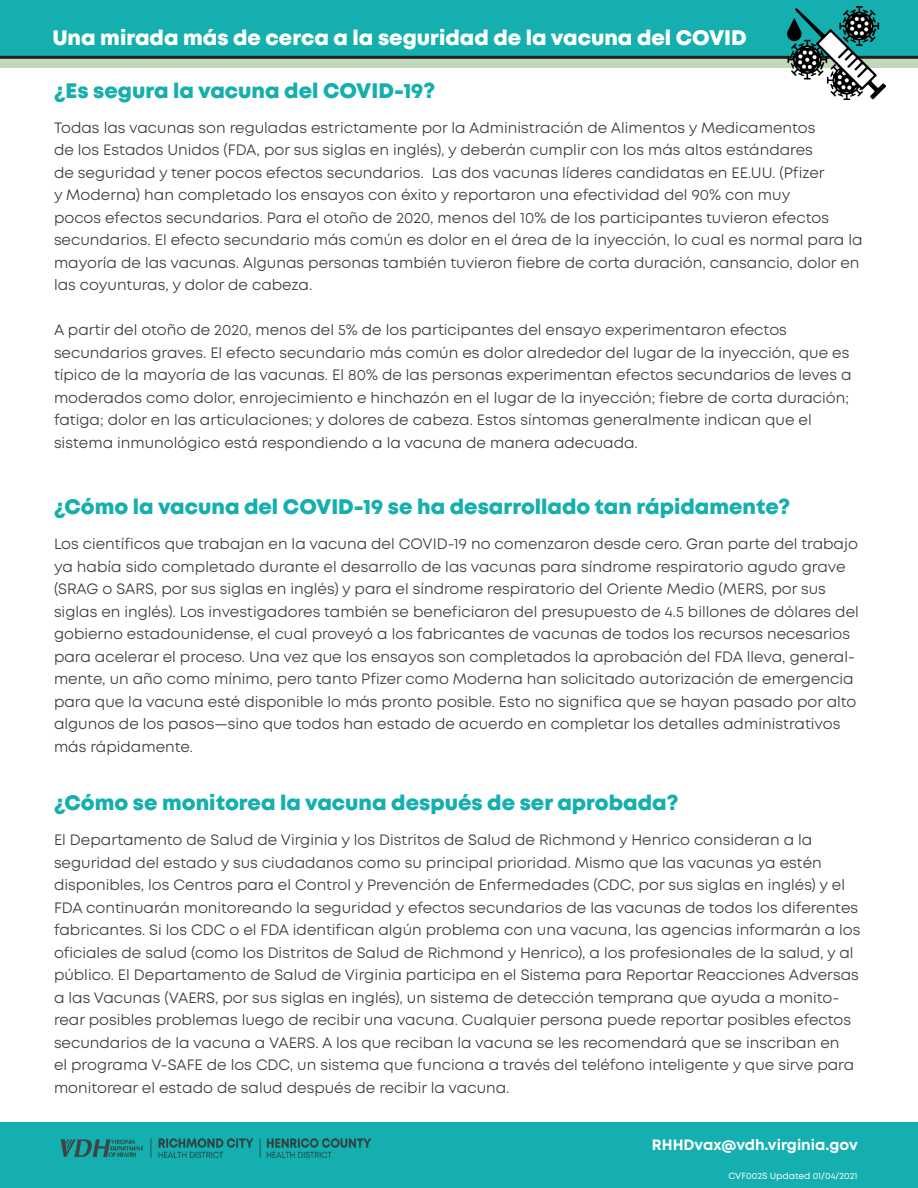
<style>
.page{position:relative;width:918px;height:1188px;background:#fff}
.page>*{position:absolute;margin:0;border:0;box-sizing:border-box;transform-origin:0 0}
.t1{font:800 21px "Mont";color:#14afae}
.t2{font:800 21px "Mont";color:#fff}
.t3{font:15px/22.5px "Mont";color:#3a3b3a}
.t4{font:700 15px "Mont";color:#fff}
.t5{font:9px "Mont";color:#fff}
</style>
<div class="page">
<div style="left:0;top:0;width:918px;height:57px;background:#14afae"></div>
<div style="left:0;top:1123px;width:918px;height:65px;background:#14afae"></div>
<div style="left:0;top:57px;width:918px;height:11px;background:#c0d9ba"></div>
<hr style="left:0;top:56px;width:918px;height:3px;background:#231f20">
<img style="left:788px;top:7px;width:98px;height:93px">
<img style="left:61px;top:1139px;width:309px;height:18px">
<p class="t2" style="left:52px;top:24px;width:696px">Una mirada más de cerca a la seguridad de la vacuna del COVID</p>
<p class="t1" style="left:54px;top:77px;width:383px">¿Es segura la vacuna del COVID-19?</p>
<p class="t3" style="left:54px;top:116px;width:810px">Todas las vacunas son reguladas estrictamente por la Administración de Alimentos y Medicamentos<br>de los Estados Unidos (FDA, por sus siglas en inglés), y deberán cumplir con los más altos estándares<br>de seguridad y tener pocos efectos secundarios. Las dos vacunas líderes candidatas en EE.UU. (Pfizer<br>y Moderna) han completado los ensayos con éxito y reportaron una efectividad del 90% con muy<br>pocos efectos secundarios. Para el otoño de 2020, menos del 10% de los participantes tuvieron efectos secundarios. El efecto secundario más común es dolor en el área de la inyección, lo cual es normal para la mayoría de las vacunas. Algunas personas también tuvieron fiebre de corta duración, cansancio, dolor en las coyunturas, y dolor de cabeza.</p>
<p class="t3" style="left:54px;top:319px;width:799px">A partir del otoño de 2020, menos del 5% de los participantes del ensayo experimentaron efectos secundarios graves. El efecto secundario más común es dolor alrededor del lugar de la inyección, que es típico de la mayoría de las vacunas. El 80% de las personas experimentan efectos secundarios de leves a moderados como dolor, enrojecimiento e hinchazón en el lugar de la inyección; fiebre de corta duración; fatiga; dolor en las articulaciones; y dolores de cabeza. Estos síntomas generalmente indican que el sistema inmunológico está respondiendo a la vacuna de manera adecuada.</p>
<p class="t1" style="left:54px;top:493px;width:738px">¿Cómo la vacuna del COVID-19 se ha desarrollado tan rápidamente?</p>
<p class="t3" style="left:54px;top:533px;width:806px">Los científicos que trabajan en la vacuna del COVID-19 no comenzaron desde cero. Gran parte del trabajo ya había sido completado durante el desarrollo de las vacunas para síndrome respiratorio agudo grave (SRAG o SARS, por sus siglas en inglés) y para el síndrome respiratorio del Oriente Medio (MERS, por sus siglas en inglés). Los investigadores también se beneficiaron del presupuesto de 4.5 billones de dólares del gobierno estadounidense, el cual proveyó a los fabricantes de vacunas de todos los recursos necesarios para acelerar el proceso. Una vez que los ensayos son completados la aprobación del FDA lleva, general&shy;mente, un año como mínimo, pero tanto Pfizer como Moderna han solicitado autorización de emergencia para que la vacuna esté disponible lo más pronto posible. Esto no significa que se hayan pasado por alto algunos de los pasos—sino que todos han estado de acuerdo en completar los detalles administrativos más rápidamente.</p>
<p class="t1" style="left:54px;top:789px;width:626px">¿Cómo se monitorea la vacuna después de ser aprobada?</p>
<p class="t3" style="left:54px;top:829px;width:808px">El Departamento de Salud de Virginia y los Distritos de Salud de Richmond y Henrico consideran a la seguridad del estado y sus ciudadanos como su principal prioridad. Mismo que las vacunas ya estén disponibles, los Centros para el Control y Prevención de Enfermedades (CDC, por sus siglas en inglés) y el FDA continuarán monitoreando la seguridad y efectos secundarios de las vacunas de todos los diferentes fabricantes. Si los CDC o el FDA identifican algún problema con una vacuna, las agencias informarán a los oficiales de salud (como los Distritos de Salud de Richmond y Henrico), a los profesionales de la salud, y al público. El Departamento de Salud de Virginia participa en el Sistema para Reportar Reacciones Adversas a las Vacunas (VAERS, por sus siglas en inglés), un sistema de detección temprana que ayuda a monito&shy;rear posibles problemas luego de recibir una vacuna. Cualquier persona puede reportar posibles efectos secundarios de la vacuna a VAERS. A los que reciban la vacuna se les recomendará que se inscriban en<br>el programa V-SAFE de los CDC, un sistema que funciona a través del teléfono inteligente y que sirve para monitorear el estado de salud después de recibir la vacuna.</p>
<p class="t4" style="left:652px;top:1135px;width:207px">RHHDvax@vdh.virginia.gov</p>
<p class="t5" style="left:728px;top:1170px;width:131px">CVF002S Updated 01/04/2021</p>
</div>
